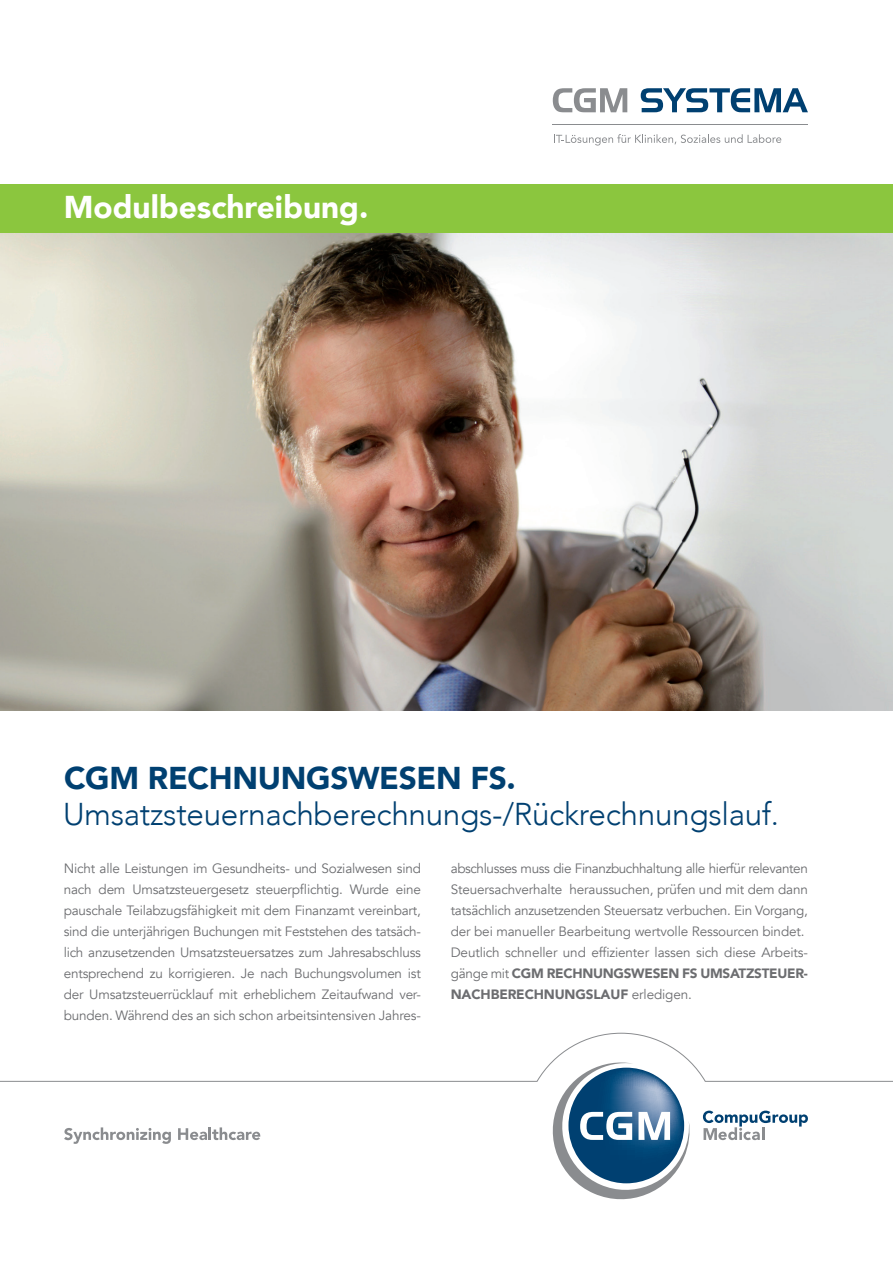
<style>
.page{position:relative;width:893px;height:1263px;background:#fff}
.page>*{position:absolute;margin:0;border:0;box-sizing:border-box;transform-origin:0 0}
.t1{font:300 31.5px "Avenir LT Com";letter-spacing:-.01em;color:#004071}
.t2{font:900 31.5px "Avenir LT Com";letter-spacing:-.01em;color:#004071}
.t3{font:900 31.5px "Avenir LT Com";color:#fff}
.t4{font:13.5px/21px "Avenir LT Com";letter-spacing:-.01em;color:#6c6d70;text-align:justify}
.t5{font:900 13.5px "Avenir LT Com";color:#6c6d70}
.s1{font-weight:900}
</style>
<div class="page">
<div style="left:0;top:184px;width:893px;height:50px;background:#8bc63e"></div>
<img style="left:0;top:234px;width:893px;height:476px">
<hr style="left:553px;top:124px;width:255px;height:1px;background:#8a8c8f">
<svg style="left:553px;top:88px;width:74px;height:24px"></svg>
<svg style="left:641px;top:88px;width:167px;height:24px"></svg>
<svg style="left:554px;top:134px;width:227px;height:12px"></svg>
<svg style="left:0;top:1033px;width:893px;height:167px"></svg>
<h1 class="t3" style="left:64px;top:188px;width:306px">MODULBESCHREIBUNG.</h1>
<h1 class="t2" style="left:64px;top:759px;width:453px">CGM RECHNUNGSWESEN FS.</h1>
<h1 class="t1" style="left:63px;top:796px;width:717px">Umsatzsteuernachberechnungs-/Rückrechnungslauf.</h1>
<p class="t4" style="left:64px;top:858px;width:359px">Nicht alle Leistungen im Gesundheits- und Sozialwesen sind nach dem Umsatzsteuergesetz steuerpflichtig. Wurde eine pauschale Teilabzugsfähigkeit mit dem Finanzamt vereinbart, sind die unterjährigen Buchungen mit Feststehen des tatsäch&shy;lich anzusetzenden Umsatzsteuersatzes zum Jahresabschluss entsprechend zu korrigieren. Je nach Buchungsvolumen ist der Umsatzsteuerrücklauf mit erheblichem Zeitaufwand ver&shy;bunden. Während des an sich schon arbeitsintensiven Jahres-</p>
<p class="t4" style="left:451px;top:858px;width:359px;text-align:left">abschlusses muss die Finanzbuchhaltung alle hierfür relevanten Steuersachverhalte heraussuchen, prüfen und mit dem dann tatsächlich anzusetzenden Steuersatz verbuchen. Ein Vorgang, der bei manueller Bearbeitung wertvolle Ressourcen bindet.<br>Deutlich schneller und effizienter lassen sich diese Arbeits&shy;gänge mit <span class="s1">CGM RECHNUNGSWESEN FS UMSATZSTEUER</span></p>
<p class="t5" style="left:804px;top:965px;width:5px">-</p>
<p class="t5" style="left:451px;top:986px;width:59px">NACH BERECHNUNGS</p>
<p class="t4" style="left:593px;top:984px;width:100px"><span class="s1">LAUF</span> erledigen.</p>
</div>
